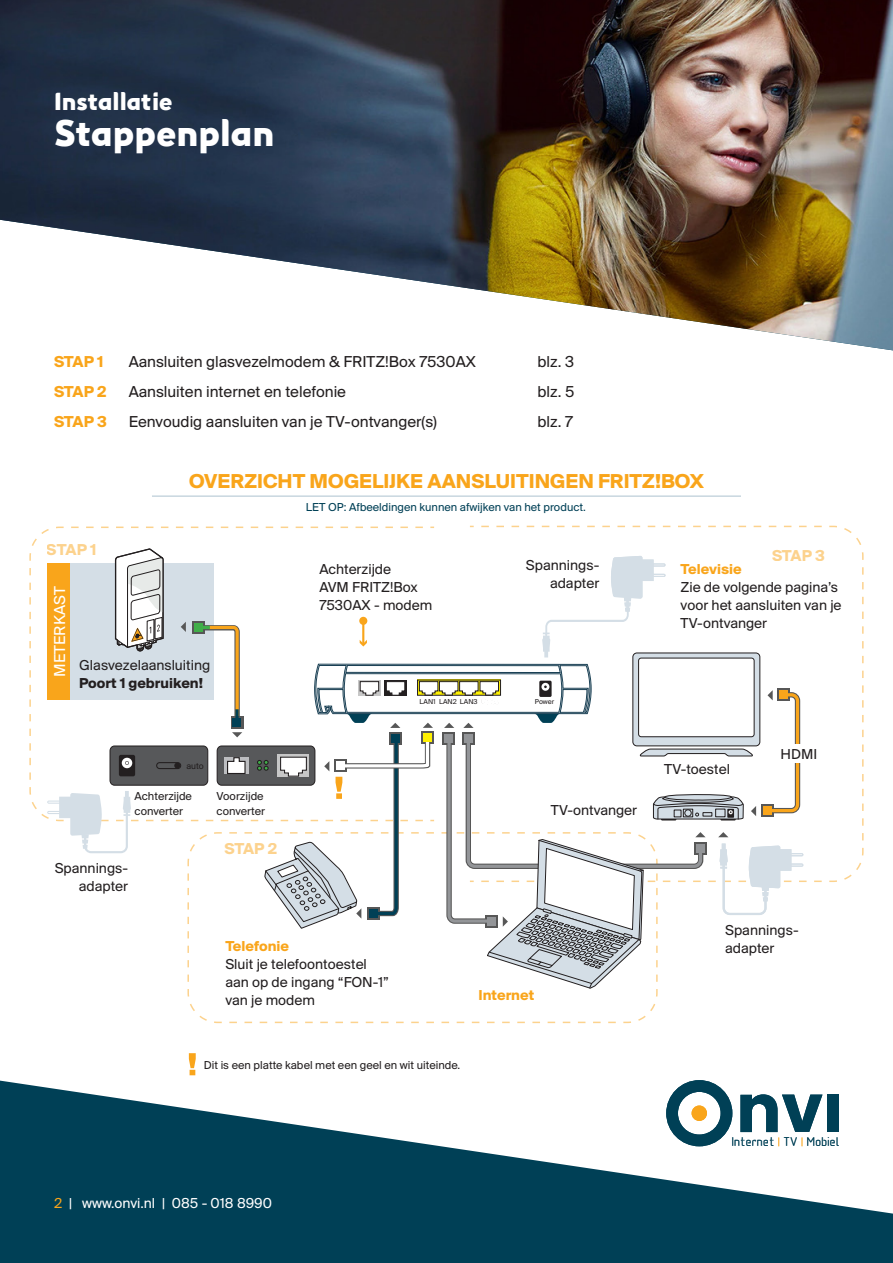
<style>
.page{position:relative;width:893px;height:1263px;background:#fff}
.page>*{position:absolute;margin:0;border:0;box-sizing:border-box;transform-origin:0 0}
.t1{font:36px "M7 Sans";color:#fff}
.t2{font:24px "M7 Sans";color:#fff}
.t3{font:700 21px "Suisse BP Intl";color:#f9a51b}
.t4{font:16.5px "Suisse BP Intl";color:#231f20}
.t5{font:700 16.5px "Suisse BP Intl";letter-spacing:-.025em;color:#f9a51b}
.t6{font:16.5px "Suisse BP Intl";color:#fff}
.t7{font:15px/18px "Suisse BP Intl";color:#231f20}
.t8{font:700 15px "Suisse BP Intl";color:#f9a51b}
.t9{font:15px "Suisse BP Intl";color:#fff}
.t10{font:700 15px "Suisse BP Intl";color:#231f20}
.t11{font:12px/15px "Suisse BP Intl";color:#231f20}
.t12{font:12px "Suisse BP Intl";color:#004056}
.t13{font:300 11.85px "Aadhunik";color:#004056}
.t14{font:9.3px "Suisse BP Intl";color:#231f20}
.t15{font:7.35px "Suisse BP Intl";color:#231f20}
.s1{color:#f9a51b}
</style>
<div class="page">
<img style="left:0;top:0;width:893px;height:351px">
<svg style="left:0;top:1080px;width:893px;height:183px;fill:#004056"></svg>
<hr style="left:152px;top:495px;width:589px;height:2px;background:#c8d6df">
<div style="left:827px;top:1094px;width:12px;height:38px;background:#004056"></div>
<svg style="left:666px;top:1080px;width:66px;height:66px"></svg>
<svg style="left:740px;top:1094px;width:82px;height:52px"></svg>
<svg style="left:470px;top:525px;width:394px;height:357px"></svg>
<svg style="left:187px;top:989px;width:471px;height:35px"></svg>
<svg style="left:29px;top:526px;width:796px;height:463px"></svg>
<svg style="left:189px;top:1053px;width:7px;height:22px"></svg>
<p class="t2" style="left:54px;top:84px;width:120px">Installatie</p>
<p class="t1" style="left:54px;top:107px;width:222px">Stappenplan</p>
<p class="t5" style="left:54px;top:352px;width:51px">STAP 1</p>
<p class="t5" style="left:54px;top:382px;width:54px">STAP 2</p>
<p class="t5" style="left:54px;top:412px;width:55px">STAP 3</p>
<p class="t4" style="left:129px;top:351px;width:349px">Aansluiten glasvezelmodem &amp; FRITZ!Box 7530AX</p>
<p class="t4" style="left:129px;top:381px;width:219px">Aansluiten internet en telefonie</p>
<p class="t4" style="left:129px;top:411px;width:310px">Eenvoudig aansluiten van je TV-ontvanger(s)</p>
<p class="t4" style="left:537px;top:351px;width:38px">blz. 3</p>
<p class="t4" style="left:537px;top:381px;width:39px">blz. 5</p>
<p class="t4" style="left:537px;top:411px;width:37px">blz. 7</p>
<p class="t3" style="left:189px;top:469px;width:516px">OVERZICHT MOGELIJKE AANSLUITINGEN FRITZ!BOX</p>
<p class="t12" style="left:306px;top:500px;width:281px">LET OP: Afbeeldingen kunnen afwijken van het product.</p>
<p class="t5" style="left:47px;top:540px;width:51px">STAP 1</p>
<p class="t6" style="left:50px;top:677px;width:92px;rotate:-90deg">METERKAST</p>
<p class="t7" style="left:79px;top:656px;width:133px">Glasvezelaansluiting</p>
<p class="t10" style="left:79px;top:674px;width:125px">Poort 1 gebruiken!</p>
<p class="t14" style="left:186px;top:760px;width:19px">auto</p>
<p class="t11" style="left:135px;top:788px;width:59px">Achterzijde converter</p>
<p class="t11" style="left:217px;top:788px;width:49px">Voorzijde</p>
<p class="t11" style="left:217px;top:803px;width:50px">converter</p>
<p class="t5" style="left:225px;top:839px;width:54px">STAP 2</p>
<p class="t7" style="left:55px;top:859px;width:75px">Spannings-</p>
<p class="t7" style="left:79px;top:877px;width:51px">adapter</p>
<p class="t7" style="left:319px;top:560px;width:73px">Achterzijde</p>
<p class="t7" style="left:319px;top:578px;width:100px">AVM FRITZ!Box</p>
<p class="t7" style="left:319px;top:596px;width:114px">7530AX - modem</p>
<p class="t7" style="left:526px;top:556px;width:75px">Spannings-</p>
<p class="t7" style="left:550px;top:574px;width:51px">adapter</p>
<p class="t15" style="left:420px;top:697px;width:59px">LAN1 LAN2 LAN3</p>
<p class="t15" style="left:535px;top:697px;width:21px">Power</p>
<p class="t7" style="left:551px;top:800px;width:88px">TV-ontvanger</p>
<p class="t8" style="left:225px;top:938px;width:65px">Telefonie</p>
<p class="t7" style="left:225px;top:955px;width:165px">Sluit je telefoontoestel aan op de ingang “FON-1” van je modem</p>
<p class="t8" style="left:479px;top:986px;width:57px">Internet</p>
<p class="t11" style="left:204px;top:1057px;width:258px">Dit is een platte kabel met een geel en wit uiteinde.</p>
<p class="t9" style="left:54px;top:1194px;width:219px"><span class="s1">2</span> | www.onvi.nl | 085 - 018 8990</p>
<p class="t5" style="left:772px;top:545px;width:55px">STAP 3</p>
<p class="t8" style="left:681px;top:560px;width:63px">Televisie</p>
<p class="t7" style="left:681px;top:578px;width:163px">Zie de volgende pagina’s voor het aansluiten van je<br>TV-ontvanger</p>
<p class="t7" style="left:664px;top:760px;width:67px">TV-toestel</p>
<p class="t7" style="left:780px;top:745px;width:38px">HDMI</p>
<p class="t7" style="left:725px;top:920px;width:75px">Spannings-</p>
<p class="t7" style="left:725px;top:938px;width:51px">adapter</p>
<p class="t13" style="left:732px;top:1132px;width:109px">Internet TV Mobiel</p>
</div>
